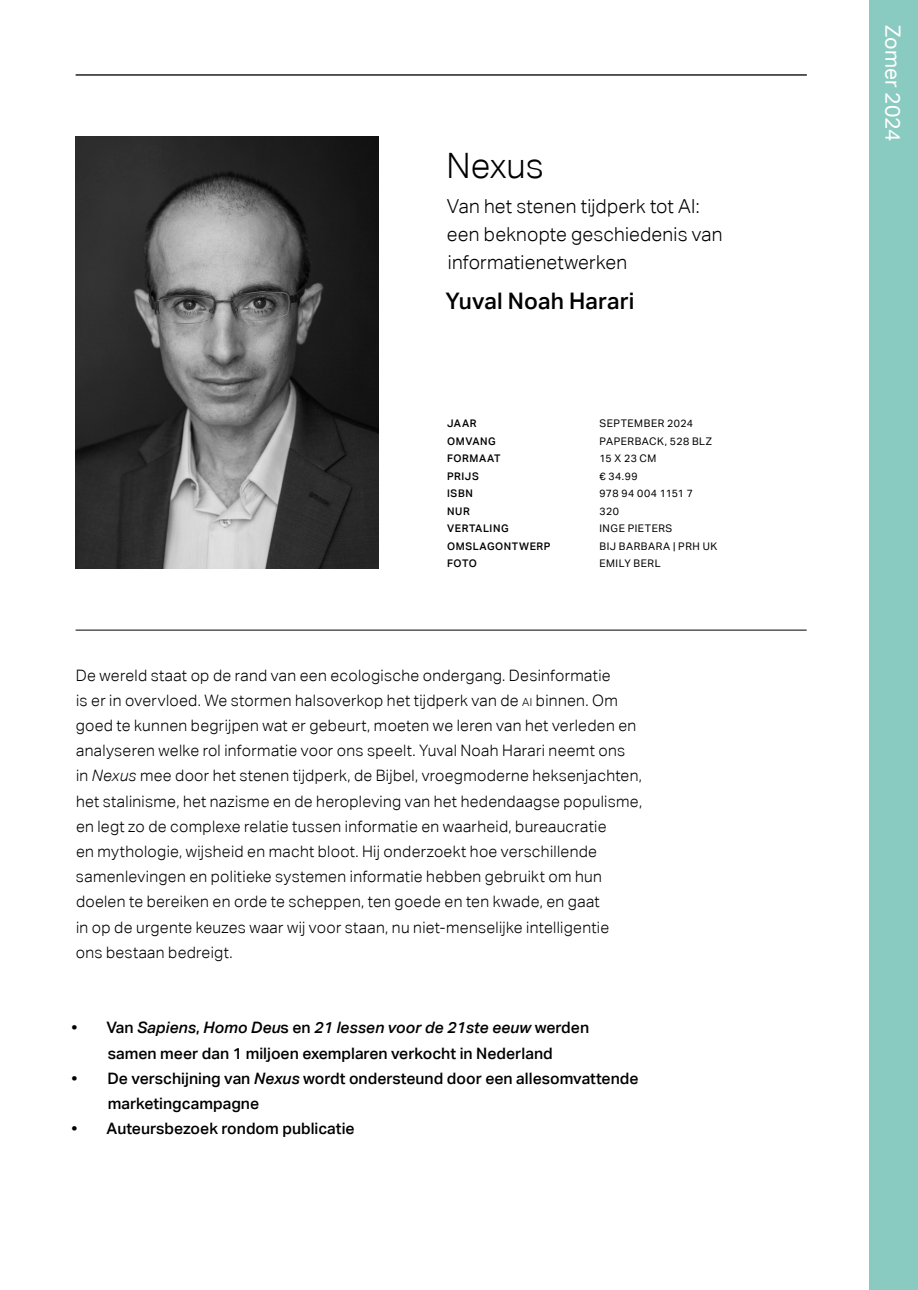
<style>
.page{position:relative;width:918px;height:1290px;background:#fff}
.page>*{position:absolute;margin:0;border:0;box-sizing:border-box;transform-origin:0 0}
.t1{font:300 35px "Aktiv Grotesk";color:#000}
.t2{font:500 22.75px "Aktiv Grotesk";letter-spacing:.005em;color:#000}
.t3{font:21px "Aktiv Grotesk";color:#fff}
.t4{font:300 19.25px/28px "Aktiv Grotesk";letter-spacing:.01em;color:#000}
.t5{font:300 15.75px/25.2px "Aktiv Grotesk";letter-spacing:.02em;color:#000}
.t6{font:500 15.75px/25.2px "Aktiv Grotesk";color:#000;text-align:center}
.t7{font:10.5px "Aktiv Grotesk";letter-spacing:.05em;color:#000}
.t8{font:500 10.5px "Aktiv Grotesk";letter-spacing:.055em;color:#000}
.t9{font:10.5px "Aktiv Grotesk";letter-spacing:.03em;color:#000}
.s1{font-size:11.03px}
.s2{font-style:italic}
</style>
<div class="page">
<div style="left:869px;top:0;width:49px;height:1290px;background:#8acbc1"></div>
<hr style="left:76px;top:74px;width:731px;height:2px;background:#000">
<hr style="left:76px;top:630px;width:730px;height:1px;background:#000">
<img style="left:76px;top:136px;width:302px;height:432px">
<h1 class="t1" style="left:446px;top:146px;width:99px">Nexus</h1>
<p class="t4" style="left:447px;top:192px;width:277px">Van het stenen tijdperk tot AI: een beknopte geschiedenis van informatienetwerken</p>
<h2 class="t2" style="left:445px;top:287px;width:190px">Yuval Noah Harari</h2>
<p class="t8" style="left:447px;top:417px;width:31px">JAAR</p>
<p class="t7" style="left:599px;top:417px;width:95px">SEPTEMBER 2024</p>
<p class="t8" style="left:447px;top:434px;width:50px">OMVANG</p>
<p class="t7" style="left:599px;top:435px;width:114px">PAPERBACK, 528 BLZ</p>
<p class="t8" style="left:447px;top:452px;width:55px">FORMAAT</p>
<p class="t7" style="left:599px;top:452px;width:59px">15 X 23 CM</p>
<p class="t8" style="left:447px;top:469px;width:33px">PRIJS</p>
<p class="t7" style="left:599px;top:470px;width:40px">€ 34.99</p>
<p class="t8" style="left:447px;top:487px;width:27px">ISBN</p>
<p class="t9" style="left:599px;top:487px;width:95px">978 94 004 1151 7</p>
<p class="t8" style="left:447px;top:504px;width:24px">NUR</p>
<p class="t7" style="left:599px;top:505px;width:21px">320</p>
<p class="t8" style="left:447px;top:522px;width:63px">VERTALING</p>
<p class="t7" style="left:599px;top:522px;width:74px">INGE PIETERS</p>
<p class="t8" style="left:447px;top:539px;width:105px">OMSLAGONTWERP</p>
<p class="t7" style="left:599px;top:540px;width:119px">BIJ BARBARA | PRH UK</p>
<p class="t8" style="left:447px;top:557px;width:31px">FOTO</p>
<p class="t7" style="left:599px;top:557px;width:63px">EMILY BERL</p>
<p class="t5" style="left:76px;top:662px;width:568px">De wereld staat op de rand van een ecologische ondergang. Desinformatie<br>is er in overvloed. We stormen halsoverkop het tijdperk van de <span class="s1">ai</span> binnen. Om goed te kunnen begrijpen wat er gebeurt, moeten we leren van het verleden en analyseren welke rol informatie voor ons speelt. Yuval Noah Harari neemt ons<br>in <span class="s2">Nexus</span> mee door het stenen tijdperk, de Bijbel, vroegmoderne heksenjachten, het stalinisme, het nazisme en de heropleving van het hedendaagse populisme, en legt zo de complexe relatie tussen informatie en waarheid, bureaucratie<br>en mythologie, wijsheid en macht bloot. Hij onderzoekt hoe verschillende samenlevingen en politieke systemen informatie hebben gebruikt om hun doelen te bereiken en orde te scheppen, ten goede en ten kwade, en gaat<br>in op de urgente keuzes waar wij voor staan, nu niet-menselijke intelligentie<br>ons bestaan bedreigt.</p>
<p class="t6" style="left:71px;top:1015px;width:519px">• Van <span class="s2">Sapiens</span>, <span class="s2">Homo Deu</span>s en <span class="s2">21 lessen voor de 21ste eeuw</span> werden samen meer dan 1 miljoen exemplaren verkocht in Nederland</p>
<p class="t6" style="left:108px;top:1065px;width:532px;text-align:left;text-indent:-36px">• De verschijning van <span class="s2">Nexus</span> wordt ondersteund door een allesomvattende marketingcampagne</p>
<p class="t6" style="left:71px;top:1116px;width:285px">• Auteursbezoek rondom publicatie</p>
<h3 class="t3" style="left:905px;top:25px;width:118px;rotate:90deg">Zomer 2024</h3>
</div>
